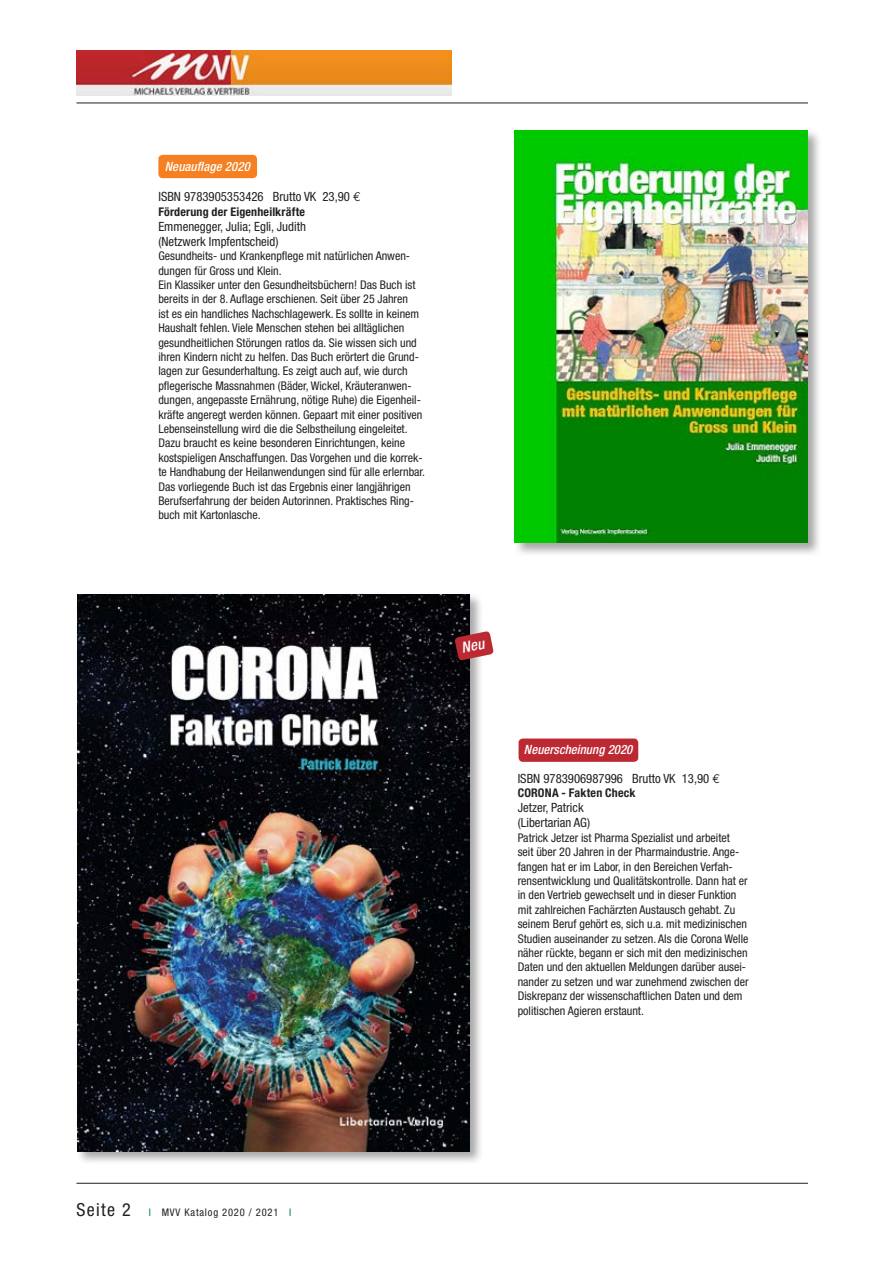
<style>
.page{position:relative;width:893px;height:1263px;background:#fff}
.page>*{position:absolute;margin:0;border:0;box-sizing:border-box;transform-origin:0 0}
.t1{font:condensed 18px "Helvetica Neue";letter-spacing:.075em;color:#231f20}
.t2{font:condensed 12.75px/15px "Helvetica Neue";color:#231f20}
.t3{font:italic 500 condensed 12.75px "Helvetica Neue";letter-spacing:.005em;color:#fff}
.t4{font:condensed 12px/14.4px "Helvetica Neue";color:#231f20}
.t5{font:700 condensed 12px "Helvetica Neue";letter-spacing:.015em;color:#231f20}
.t6{font:condensed 10.5px "Helvetica Neue";letter-spacing:.075em;color:#231f20}
.s1{font-family:"Euro Mono";font-stretch:normal}
.s2{color:#018249}
</style>
<div class="page">
<img style="left:77px;top:50px;width:374px;height:45px">
<div style="left:75px;top:592px;width:409px;height:573px;background:#231f20;opacity:.4"></div>
<img style="left:77px;top:594px;width:393px;height:557px">
<div style="left:513px;top:129px;width:309px;height:428px;background:#231f20;opacity:.4"></div>
<img style="left:515px;top:131px;width:293px;height:412px">
<div style="left:519px;top:738px;width:119px;height:24px;background:#bc2933;border-radius:4px"></div>
<div style="left:158px;top:155px;width:99px;height:23px;background:#f57f21;border-radius:4px"></div>
<hr style="left:77px;top:1183px;width:731px;height:1px;background:#231f20">
<hr style="left:77px;top:103px;width:731px;height:1px;background:#231f20">
<svg style="left:454px;top:631px;width:40px;height:30px"></svg>
<p class="t3" style="left:165px;top:159px;width:86px">Neuauflage 2020</p>
<p class="t2" style="left:158px;top:189px;width:204px">ISBN 9783905353426 Brutto VK 23,90 <span class="s1">E</span></p>
<p class="t5" style="left:158px;top:204px;width:148px">Förderung der Eigenheilkräfte</p>
<p class="t2" style="left:158px;top:219px;width:149px">Emmenegger, Julia; Egli, Judith (Netzwerk Impfentscheid)</p>
<p class="t4" style="left:158px;top:249px;width:268px">Gesundheits- und Krankenpflege mit natürlichen Anwen&shy;dungen für Gross und Klein.<br>Ein Klassiker unter den Gesundheitsbüchern! Das Buch ist bereits in der 8. Auflage erschienen. Seit über 25 Jahren<br>ist es ein handliches Nachschlagewerk. Es sollte in keinem Haushalt fehlen. Viele Menschen stehen bei alltäglichen gesundheitlichen Störungen ratlos da. Sie wissen sich und ihren Kindern nicht zu helfen. Das Buch erörtert die Grund&shy;lagen zur Gesunderhaltung. Es zeigt auch auf, wie durch pflegerische Massnahmen (Bäder, Wickel, Kräuteranwen&shy;dungen, angepasste Ernährung, nötige Ruhe) die Eigenheil&shy;kräfte angeregt werden können. Gepaart mit einer positiven Lebenseinstellung wird die die Selbstheilung eingeleitet.<br>Dazu braucht es keine besonderen Einrichtungen, keine kostspieligen Anschaffungen. Das Vorgehen und die korrek&shy;te Handhabung der Heilanwendungen sind für alle erlernbar.<br>Das vorliegende Buch ist das Ergebnis einer langjährigen Berufserfahrung der beiden Autorinnen. Praktisches Ring&shy;buch mit Kartonlasche.</p>
<h1 class="t1" style="left:77px;top:1199px;width:56px">Seite 2</h1>
<p class="t6" style="left:149px;top:1206px;width:144px"><span class="s2">I</span> MVV Katalog 2020 / 2021 <span class="s2">I</span></p>
<p class="t3" style="left:524px;top:742px;width:110px">Neuerscheinung 2020</p>
<p class="t2" style="left:518px;top:771px;width:204px">ISBN 9783906987996 Brutto VK 13,90 <span class="s1">E</span></p>
<p class="t5" style="left:518px;top:786px;width:119px">CORONA - Fakten Check</p>
<p class="t2" style="left:518px;top:800px;width:74px">Jetzer, Patrick (Libertarian AG)</p>
<p class="t4" style="left:518px;top:830px;width:232px">Patrick Jetzer ist Pharma Spezialist und arbeitet<br>seit über 20 Jahren in der Pharmaindustrie. Ange&shy;fangen hat er im Labor, in den Bereichen Verfah&shy;rensentwicklung und Qualitätskontrolle. Dann hat er in den Vertrieb gewechselt und in dieser Funktion mit zahlreichen Fachärzten Austausch gehabt. Zu seinem Beruf gehört es, sich u.a. mit medizinischen Studien auseinander zu setzen. Als die Corona Welle näher rückte, begann er sich mit den medizinischen Daten und den aktuellen Meldungen darüber ausei&shy;nander zu setzen und war zunehmend zwischen der Diskrepanz der wissenschaftlichen Daten und dem politischen Agieren erstaunt.</p>
</div>
